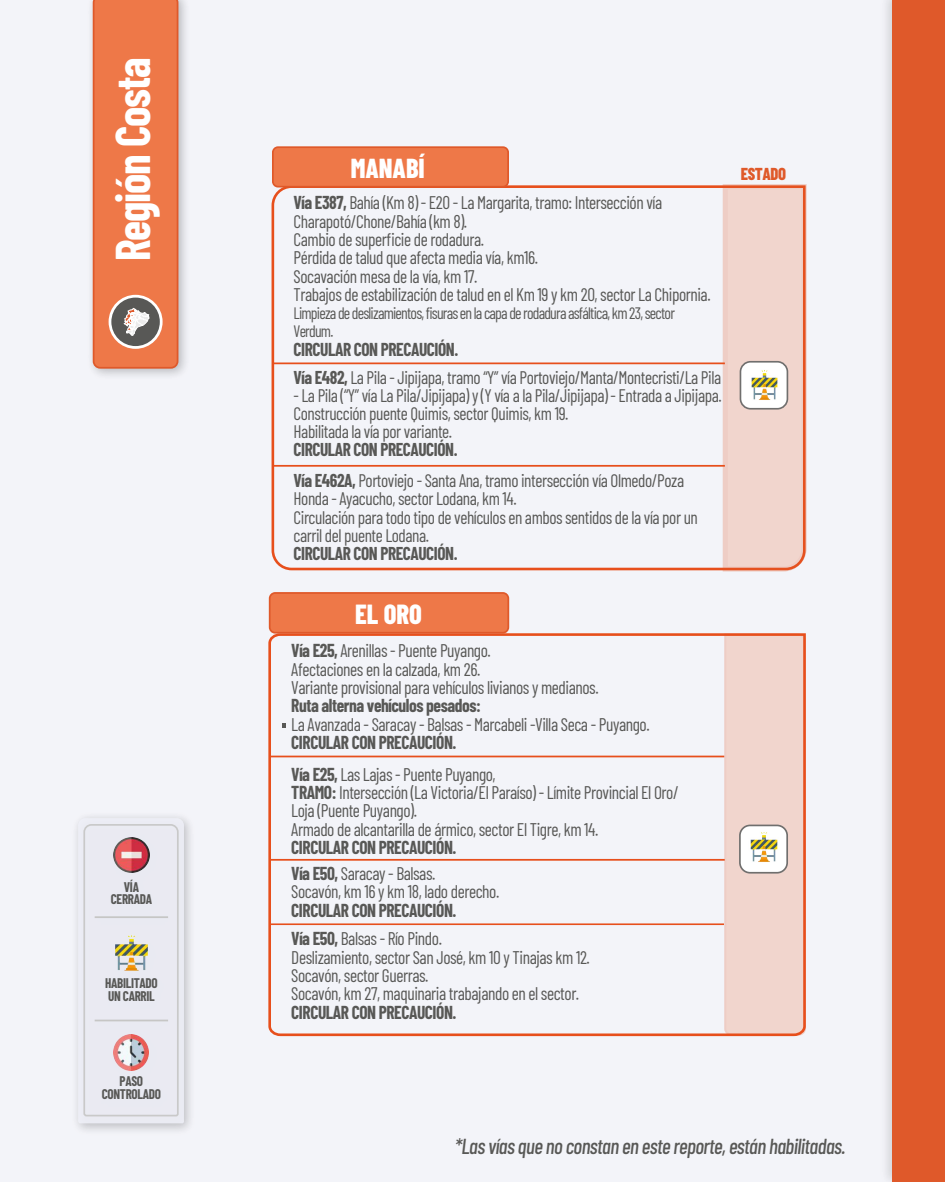
<style>
.page{position:relative;width:945px;height:1182px;background:#fff}
.page>*{position:absolute;margin:0;border:0;box-sizing:border-box;transform-origin:0 0}
.t1{font:700 47.69px "Barlow Condensed";letter-spacing:-.025em;color:#fff;scale:.96 1}
.t2{font:800 27.56px "Barlow Condensed";color:#fff;scale:.96 1}
.t3{font:800 27.39px "Barlow Condensed";color:#fff;scale:.96 1}
.t4{font:italic 500 21.7px "Barlow Condensed";letter-spacing:-.025em;color:#585856;scale:.96 1}
.t5{font:18.29px/18.3px "Barlow Condensed";letter-spacing:-.025em;color:#585856;scale:.95 1}
.t6{font:700 18.29px "Barlow Condensed";letter-spacing:-.025em;color:#585856;scale:.95 1}
.t7{font:18.2px/18.2px "Barlow Condensed";letter-spacing:-.025em;color:#585856;scale:.95 1}
.t8{font:700 18.2px "Barlow Condensed";letter-spacing:-.025em;color:#585856;scale:.95 1}
.t9{font:800 17.24px "Barlow Condensed";letter-spacing:-.025em;color:#df592a;scale:.96 1}
.t10{font:16.54px/18.2px "Barlow Condensed";letter-spacing:-.05em;color:#585856;scale:.95 1}
.t11{font:700 13.65px/12.9px "Barlow Condensed";letter-spacing:-.025em;color:#585856;text-align:center;scale:.96 1}
.s1{font-weight:700}
</style>
<div class="page">
<div style="left:0;top:0;width:945px;height:1181px;background:#eff0f7"></div>
<div style="left:892px;top:0;width:53px;height:1181px;background:#df592a"></div>
<img style="left:92px;top:0;width:93px;height:375px">
<svg style="left:93px;top:0;width:85px;height:368px;background:#e7794c"></svg>
<svg style="left:78px;top:818px;width:106px;height:305px"></svg>
<hr style="left:95px;top:916px;width:73px;height:1px;background:#c6c6c5">
<hr style="left:95px;top:1019px;width:73px;height:2px;background:#c6c6c5">
<svg style="left:268px;top:632px;width:538px;height:405px"></svg>
<div style="left:270px;top:593px;width:238px;height:39px;background:#ee7848;border-radius:5px"></div>
<div style="left:269px;top:592px;width:240px;height:41px;border:2px solid #df592a;border-radius:5px"></div>
<div style="left:740px;top:825px;width:47px;height:47px;background:#fff;border-radius:10px"></div>
<div style="left:739px;top:824px;width:49px;height:49px;border:2px solid #706f6e;border-radius:10px"></div>
<img style="left:750px;top:832px;width:28px;height:30px">
<svg style="left:271px;top:184px;width:452px;height:387px"></svg>
<div style="left:273px;top:147px;width:235px;height:40px;background:#ee7848;border-radius:5px"></div>
<div style="left:272px;top:146px;width:237px;height:41px;border:2px solid #df592a;border-radius:5px"></div>
<div style="left:723px;top:184px;width:84px;height:387px;background:#f1d5cd"></div>
<div style="left:740px;top:362px;width:47px;height:46px;background:#fff;border-radius:10px"></div>
<div style="left:740px;top:361px;width:48px;height:48px;border:2px solid #706f6e;border-radius:10px"></div>
<img style="left:751px;top:370px;width:27px;height:30px">
<hr style="left:273px;top:465px;width:452px;height:1px;background:#e74f1c">
<hr style="left:270px;top:923px;width:454px;height:1px;background:#e74f1c">
<hr style="left:270px;top:858px;width:455px;height:2px;background:#e74f1c">
<hr style="left:270px;top:755px;width:454px;height:2px;background:#e74f1c">
<svg style="left:282px;top:723px;width:4px;height:4px"></svg>
<hr style="left:273px;top:362px;width:452px;height:2px;background:#e74f1c">
<h1 class="t1" style="left:99px;top:261px;width:214px;rotate:-90deg">Región Costa</h1>
<p class="t11" style="left:111px;top:879px;width:44px">VÍA<br>CERRADA</p>
<p class="t11" style="left:105px;top:975px;width:56px;text-align:left">HABILITADO<br>UN CARRIL</p>
<p class="t11" style="left:102px;top:1073px;width:63px">PASO<br>CONTROLADO</p>
<h3 class="t3" style="left:351px;top:149px;width:79px">MANABÍ</h3>
<p class="t5" style="left:294px;top:192px;width:441px"><span class="s1">Vía E387,</span> Bahía (Km 8) - E20 - La Margarita, tramo: Intersección vía Charapotó/Chone/Bahía (km 8).<br>Cambio de superficie de rodadura.<br>Pérdida de talud que afecta media vía, km16.<br>Socavación mesa de la vía, km 17.<br>Trabajos de estabilización de talud en el Km 19 y km 20, sector La Chipornia.</p>
<p class="t10" style="left:294px;top:303px;width:403px">Limpieza de deslizamientos, fisuras en la capa de rodadura asfáltica, km 23, sector<br>Verdum.</p>
<p class="t6" style="left:294px;top:336px;width:175px">CIRCULAR CON PRECAUCIÓN.</p>
<p class="t7" style="left:294px;top:366px;width:452px"><span class="s1">Vía E482,</span> La Pila - Jipijapa, tramo “Y” vía Portoviejo/Manta/Montecristi/La Pila</p>
<p class="t7" style="left:294px;top:385px;width:452px">- La Pila (“Y” vía La Pila/Jipijapa) y (Y vía a la Pila/Jipijapa) - Entrada a Jipijapa.<br>Construcción puente Quimis, sector Quimis, km 19.<br>Habilitada la vía por variante.</p>
<p class="t7" style="left:294px;top:433px;width:413px;line-height:30.9px"><span class="s1">CIRCULAR CON PRECAUCIÓN.<br>Vía E462A,</span> Portoviejo - Santa Ana, tramo intersección vía Olmedo/Poza</p>
<p class="t7" style="left:294px;top:488px;width:427px">Honda - Ayacucho, sector Lodana, km 14.<br>Circulación para todo tipo de vehículos en ambos sentidos de la vía por un carril del puente Lodana.</p>
<p class="t8" style="left:294px;top:540px;width:174px">CIRCULAR CON PRECAUCIÓN.</p>
<h2 class="t2" style="left:355px;top:594px;width:71px">EL ORO</h2>
<p class="t5" style="left:291px;top:640px;width:325px"><span class="s1">Vía E25,</span> Arenillas - Puente Puyango.<br>Afectaciones en la calzada, km 26.<br>Variante provisional para vehículos livianos y medianos.</p>
<p class="t6" style="left:291px;top:692px;width:201px">Ruta alterna vehículos pesados:</p>
<p class="t5" style="left:291px;top:713px;width:379px">La Avanzada - Saracay - Balsas - Marcabeli -Villa Seca - Puyango.</p>
<p class="t6" style="left:291px;top:729px;width:175px">CIRCULAR CON PRECAUCIÓN.</p>
<p class="t5" style="left:291px;top:763px;width:409px"><span class="s1">Vía E25,</span> Las Lajas - Puente Puyango,<br><span class="s1">TRAMO:</span> Intersección (La Victoria/El Paraíso) - Límite Provincial El Oro/ Loja (Puente Puyango).<br>Armado de alcantarilla de ármico, sector El Tigre, km 14.</p>
<p class="t6" style="left:291px;top:834px;width:175px">CIRCULAR CON PRECAUCIÓN.</p>
<p class="t5" style="left:291px;top:862px;width:221px"><span class="s1">Vía E50,</span> Saracay - Balsas.<br>Socavón, km 16 y km 18, lado derecho.</p>
<p class="t6" style="left:291px;top:897px;width:175px">CIRCULAR CON PRECAUCIÓN.</p>
<p class="t5" style="left:291px;top:928px;width:316px"><span class="s1">Vía E50,</span> Balsas - Río Pindo.<br>Deslizamiento, sector San José, km 10 y Tinajas km 12.<br>Socavón, sector Guerras.<br>Socavón, km 27, maquinaria trabajando en el sector.</p>
<p class="t6" style="left:291px;top:998px;width:175px">CIRCULAR CON PRECAUCIÓN.</p>
<p class="t9" style="left:741px;top:162px;width:49px">ESTADO</p>
<p class="t4" style="left:455px;top:1130px;width:409px">*Las vías que no constan en este reporte, están habilitadas.</p>
</div>
